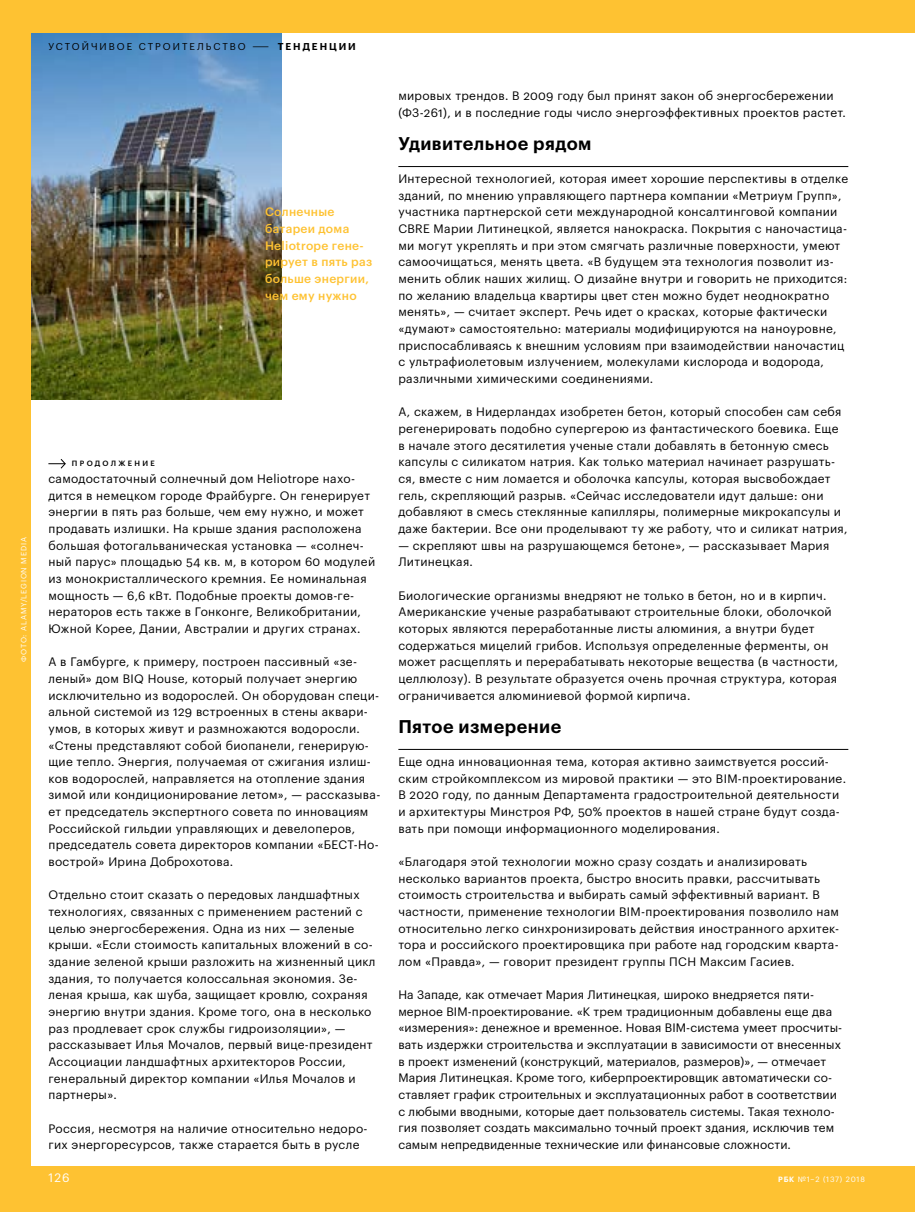
<style>
.page{position:relative;width:915px;height:1212px;background:#fff}
.page>*{position:absolute;margin:0;border:0;box-sizing:border-box;transform-origin:0 0}
.t1{font:600 18px "Graphik RBCLC";letter-spacing:.025em;color:#000}
.t2{font:12px/16.6px "Graphik RBCLC";letter-spacing:.025em;color:#000}
.t3{font:500 12px/16.6px "Graphik RBCLC";letter-spacing:.025em;color:#fec232}
.t4{font:12px "Graphik RBCLC";color:#fff}
.t5{font:9.75px "Graphik RBCLC";letter-spacing:.205em;color:#000}
.t6{font:7.5px "Graphik RBCLC";letter-spacing:.105em;color:#fff}
.t7{font:500 7.5px "Graphik RBCLC";letter-spacing:.305em;color:#000}
.s1{font-weight:600}
</style>
<div class="page">
<div style="left:0;top:0;width:914px;height:1212px;background:#fec232"></div>
<div style="left:32px;top:33px;width:882px;height:1133px;background:#fff"></div>
<hr style="left:398px;top:166px;width:450px;height:1px;background:#000">
<hr style="left:398px;top:749px;width:450px;height:1px;background:#000">
<svg style="left:48px;top:459px;width:18px;height:10px"></svg>
<img style="left:32px;top:33px;width:249px;height:367px">
<p class="t6" style="left:18px;top:661px;width:126px;rotate:-90deg">ФОТО: ALAMY/LEGION MEDIA</p>
<p class="t5" style="left:48px;top:39px;width:309px">УСТОЙЧИВОЕ СТРОИТЕЛЬСТВО — <span class="s1">ТЕНДЕНЦИИ</span></p>
<p class="t7" style="left:72px;top:458px;width:84px">ПРОДОЛЖЕНИЕ</p>
<p class="t3" style="left:265px;top:203px;width:109px">Солнечные батареи дома<br>Heliotrope гене&shy;рирует в пять раз больше энергии, чем ему нужно</p>
<p class="t2" style="left:48px;top:469px;width:328px">cамодостаточный солнечный дом Heliotrope нахо&shy;дится в немецком городе Фрайбурге. Он генерирует энергии в пять раз больше, чем ему нужно, и может продавать излишки. На крыше здания расположена большая фотогальваническая установка — «солнеч&shy;ный парус» площадью 54 кв. м, в котором 60 модулей из монокристаллического кремния. Ее номинальная мощность — 6,6 кВт. Подобные проекты домов-ге&shy;нераторов есть также в Гонконге, Великобритании, Южной Корее, Дании, Австралии и других странах.</p>
<p class="t2" style="left:48px;top:652px;width:333px">А в Гамбурге, к примеру, построен пассивный «зе&shy;леный» дом BIQ House, который получает энергию исключительно из водорослей. Он оборудован специ&shy;альной системой из 129 встроенных в стены аквари&shy;умов, в которых живут и размножаются водоросли. «Стены представляют собой биопанели, генерирую&shy;щие тепло. Энергия, получаемая от сжигания излиш&shy;ков водорослей, направляется на отопление здания зимой или кондиционирование летом», — рассказыва&shy;ет председатель экспертного совета по инновациям Российской гильдии управляющих и девелоперов, председатель совета директоров компании «БЕСТ-Но&shy;вострой» Ирина Доброхотова.</p>
<p class="t2" style="left:48px;top:886px;width:328px">Отдельно стоит сказать о передовых ландшафтных технологиях, связанных с применением растений с целью энергосбережения. Одна из них — зеленые крыши. «Если стоимость капитальных вложений в со&shy;здание зеленой крыши разложить на жизненный цикл здания, то получается колоссальная экономия. Зе&shy;леная крыша, как шуба, защищает кровлю, сохраняя энергию внутри здания. Кроме того, она в несколько раз продлевает срок службы гидроизоляции», — рассказывает Илья Мочалов, первый вице-президент Ассоциации ландшафтных архитекторов России, генеральный директор компании «Илья Мочалов и партнеры».</p>
<p class="t2" style="left:48px;top:1119px;width:320px">Россия, несмотря на наличие относительно недоро&shy;гих энергоресурсов, также старается быть в русле</p>
<p class="t4" style="left:48px;top:1169px;width:23px">126</p>
<p class="t2" style="left:398px;top:86px;width:449px">мировых трендов. В 2009 году был принят закон об энергосбережении (ФЗ-261), и в последние годы число энергоэффективных проектов растет.</p>
<h1 class="t1" style="left:398px;top:129px;width:195px">Удивительное рядом</h1>
<p class="t2" style="left:398px;top:169px;width:451px">Интересной технологией, которая имеет хорошие перспективы в отделке зданий, по мнению управляющего партнера компании «Метриум Групп», участника партнерской сети международной консалтинговой компании CBRE Марии Литинецкой, является нанокраска. Покрытия с наночастица&shy;ми могут укреплять и при этом смягчать различные поверхности, умеют самоочищаться, менять цвета. «В будущем эта технология позволит из&shy;менить облик наших жилищ. О дизайне внутри и говорить не приходится: по желанию владельца квартиры цвет стен можно будет неоднократно менять», — считает эксперт. Речь идет о красках, которые фактически «думают» самостоятельно: материалы модифицируются на наноуровне, приспосабливаясь к внешним условиям при взаимодействии наночастиц с ультрафиолетовым излучением, молекулами кислорода и водорода, различными химическими соединениями.</p>
<p class="t2" style="left:398px;top:403px;width:450px">А, скажем, в Нидерландах изобретен бетон, который способен сам себя регенерировать подобно супергерою из фантастического боевика. Еще в начале этого десятилетия ученые стали добавлять в бетонную смесь капсулы с силикатом натрия. Как только материал начинает разрушать&shy;ся, вместе с ним ломается и оболочка капсулы, которая высвобождает гель, скрепляющий разрыв. «Сейчас исследователи идут дальше: они добавляют в смесь стеклянные капилляры, полимерные микрокапсулы и даже бактерии. Все они проделывают ту же работу, что и силикат натрия,</p>
<p class="t2" style="left:398px;top:536px;width:432px">— скрепляют швы на разрушающемся бетоне», — рассказывает Мария<br>Литинецкая.</p>
<p class="t2" style="left:398px;top:586px;width:441px">Биологические организмы внедряют не только в бетон, но и в кирпич.<br>Американские ученые разрабатывают строительные блоки, оболочкой которых являются переработанные листы алюминия, а внутри будет содержаться мицелий грибов. Используя определенные ферменты, он может расщеплять и перерабатывать некоторые вещества (в частности, целлюлозу). В результате образуется очень прочная структура, которая ограничивается алюминиевой формой кирпича.</p>
<h1 class="t1" style="left:398px;top:712px;width:164px">Пятое измерение</h1>
<p class="t2" style="left:398px;top:752px;width:449px">Еще одна инновационная тема, которая активно заимствуется россий&shy;ским стройкомплексом из мировой практики — это BIM-проектирование.<br>В 2020 году, по данным Департамента градостроительной деятельности и архитектуры Минстроя РФ, 50% проектов в нашей стране будут созда&shy;вать при помощи информационного моделирования.</p>
<p class="t2" style="left:398px;top:852px;width:442px">«Благодаря этой технологии можно сразу создать и анализировать несколько вариантов проекта, быстро вносить правки, рассчитывать стоимость строительства и выбирать самый эффективный вариант. В частности, применение технологии BIM-проектирования позволило нам относительно легко синхронизировать действия иностранного архитек&shy;тора и российского проектировщика при работе над городским кварта&shy;лом «Правда», — говорит президент группы ПСН Максим Гасиев.</p>
<p class="t2" style="left:398px;top:985px;width:445px">На Западе, как отмечает Мария Литинецкая, широко внедряется пяти&shy;мерное BIM-проектирование. «К трем традиционным добавлены еще два «измерения»: денежное и временное. Новая BIM-система умеет просчиты&shy;вать издержки строительства и эксплуатации в зависимости от внесенных в проект изменений (конструкций, материалов, размеров)», — отмечает Мария Литинецкая. Кроме того, киберпроектировщик автоматически со&shy;ставляет график строительных и эксплуатационных работ в соответствии с любыми вводными, которые дает пользователь системы. Такая техноло&shy;гия позволяет создать максимально точный проект здания, исключив тем самым непредвиденные технические или финансовые сложности.</p>
<p class="t6" style="left:778px;top:1174px;width:88px"><span class="s1">РБК</span> №1–2 (137) 2018</p>
</div>
